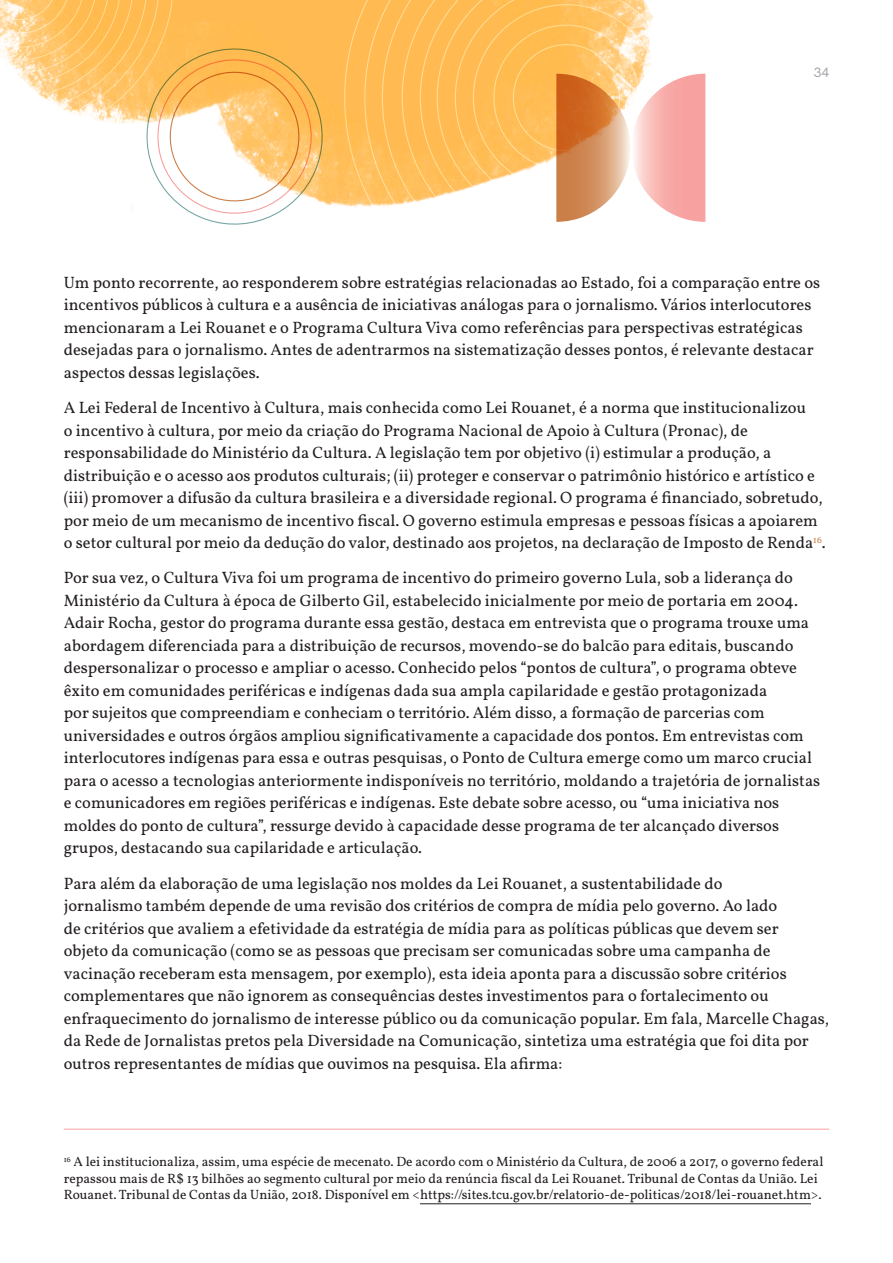
<style>
.page{position:relative;width:893px;height:1263px;background:#fff}
.page>*{position:absolute;margin:0;border:0;box-sizing:border-box;transform-origin:0 0}
.t1{font:16.5px/22.5px "Vollkorn";color:#231f20}
.t2{font:13.5px/16.5px "Vollkorn";color:#231f20}
.t3{font:500 13.5px "HK Grotesk";color:#a8a9ad}
</style>
<div class="page">
<img style="left:323px;top:0;width:21px;height:206px">
<svg style="left:344px;top:0;width:20px;height:207px;background:#febe5a"></svg>
<svg style="left:364px;top:0;width:342px;height:222px"></svg>
<svg style="left:556px;top:74px;width:149px;height:148px"></svg>
<svg style="left:0;top:0;width:323px;height:225px"></svg>
<hr style="left:420px;top:1203px;width:391px;height:1px;background:#231f20">
<hr style="left:64px;top:1129px;width:765px;height:1px;background:#f7a1a0">
<p class="t3" style="left:814px;top:62px;width:17px">34</p>
<p class="t1" style="left:64px;top:270px;width:758px">Um ponto recorrente, ao responderem sobre estratégias relacionadas ao Estado, foi a comparação entre os incentivos públicos à cultura e a ausência de iniciativas análogas para o jornalismo. Vários interlocutores mencionaram a Lei Rouanet e o Programa Cultura Viva como referências para perspectivas estratégicas desejadas para o jornalismo. Antes de adentrarmos na sistematização desses pontos, é relevante destacar aspectos dessas legislações.</p>
<p class="t1" style="left:64px;top:395px;width:763px">A Lei Federal de Incentivo à Cultura, mais conhecida como Lei Rouanet, é a norma que institucionalizou<br>o incentivo à cultura, por meio da criação do Programa Nacional de Apoio à Cultura (Pronac), de responsabilidade do Ministério da Cultura. A legislação tem por objetivo (i) estimular a produção, a distribuição e o acesso aos produtos culturais; (ii) proteger e conservar o patrimônio histórico e artístico e (iii) promover a difusão da cultura brasileira e a diversidade regional. O programa é financiado, sobretudo, por meio de um mecanismo de incentivo fiscal. O governo estimula empresas e pessoas físicas a apoiarem o setor cultural por meio da dedução do valor, destinado aos projetos, na declaração de Imposto de Renda<sup>16</sup>.</p>
<p class="t1" style="left:64px;top:566px;width:758px">Por sua vez, o Cultura Viva foi um programa de incentivo do primeiro governo Lula, sob a liderança do Ministério da Cultura à época de Gilberto Gil, estabelecido inicialmente por meio de portaria em 2004.<br>Adair Rocha, gestor do programa durante essa gestão, destaca em entrevista que o programa trouxe uma abordagem diferenciada para a distribuição de recursos, movendo-se do balcão para editais, buscando despersonalizar o processo e ampliar o acesso. Conhecido pelos “pontos de cultura”, o programa obteve êxito em comunidades periféricas e indígenas dada sua ampla capilaridade e gestão protagonizada<br>por sujeitos que compreendiam e conheciam o território. Além disso, a formação de parcerias com universidades e outros órgãos ampliou significativamente a capacidade dos pontos. Em entrevistas com interlocutores indígenas para essa e outras pesquisas, o Ponto de Cultura emerge como um marco crucial para o acesso a tecnologias anteriormente indisponíveis no território, moldando a trajetória de jornalistas e comunicadores em regiões periféricas e indígenas. Este debate sobre acesso, ou “uma iniciativa nos moldes do ponto de cultura”, ressurge devido à capacidade desse programa de ter alcançado diversos grupos, destacando sua capilaridade e articulação.</p>
<p class="t1" style="left:64px;top:871px;width:767px">Para além da elaboração de uma legislação nos moldes da Lei Rouanet, a sustentabilidade do<br>jornalismo também depende de uma revisão dos critérios de compra de mídia pelo governo. Ao lado<br>de critérios que avaliem a efetividade da estratégia de mídia para as políticas públicas que devem ser<br>objeto da comunicação (como se as pessoas que precisam ser comunicadas sobre uma campanha de vacinação receberam esta mensagem, por exemplo), esta ideia aponta para a discussão sobre critérios complementares que não ignorem as consequências destes investimentos para o fortalecimento ou enfraquecimento do jornalismo de interesse público ou da comunicação popular. Em fala, Marcelle Chagas, da Rede de Jornalistas pretos pela Diversidade na Comunicação, sintetiza uma estratégia que foi dita por outros representantes de mídias que ouvimos na pesquisa. Ela afirma:</p>
<p class="t2" style="left:64px;top:1152px;width:761px"><sup>16</sup> A lei institucionaliza, assim, uma espécie de mecenato. De acordo com o Ministério da Cultura, de 2006 a 2017, o governo federal repassou mais de R$ 13 bilhões ao segmento cultural por meio da renúncia fiscal da Lei Rouanet. Tribunal de Contas da União. Lei<br>Rouanet. Tribunal de Contas da União, 2018. Disponível em &lt;https://sites.tcu.gov.br/relatorio-de-politicas/2018/lei-rouanet.htm&gt;.</p>
</div>
